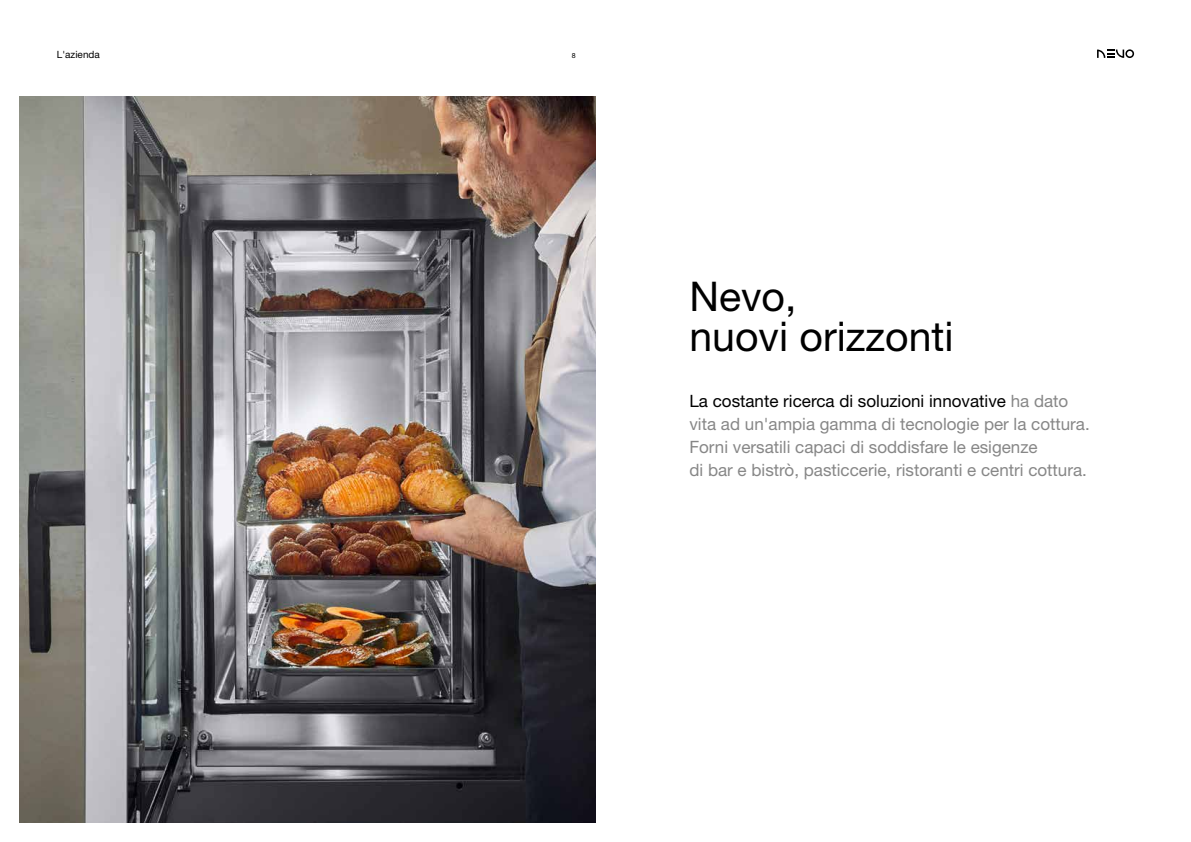
<style>
.page{position:relative;width:1191px;height:842px;background:#fff}
.page>*{position:absolute;margin:0;border:0;box-sizing:border-box;transform-origin:0 0}
.t1{font:41px/40px "Helvetica Neue LT Std";color:#000}
.t2{font:17px/23px "Helvetica Neue LT Std";color:#878787}
.t3{font:10px "Helvetica Neue LT Std";color:#000}
.t4{font:7px "Helvetica Neue LT Std";color:#000}
.s1{color:#000}
</style>
<div class="page">
<svg style="left:1097px;top:49px;width:37px;height:9px"></svg>
<img style="left:20px;top:96px;width:575px;height:726px">
<p class="t3" style="left:57px;top:49px;width:44px">L'azienda</p>
<p class="t4" style="left:572px;top:51px;width:5px">8</p>
<h1 class="t1" style="left:689px;top:276px;width:266px">Nevo,<br>nuovi orizzonti</h1>
<p class="t2" style="left:689px;top:389px;width:402px"><span class="s1">La costante ricerca di soluzioni innovative</span> ha dato vita ad un'ampia gamma di tecnologie per la cottura.<br>Forni versatili capaci di soddisfare le esigenze<br>di bar e bistrò, pasticcerie, ristoranti e centri cottura.</p>
</div>
